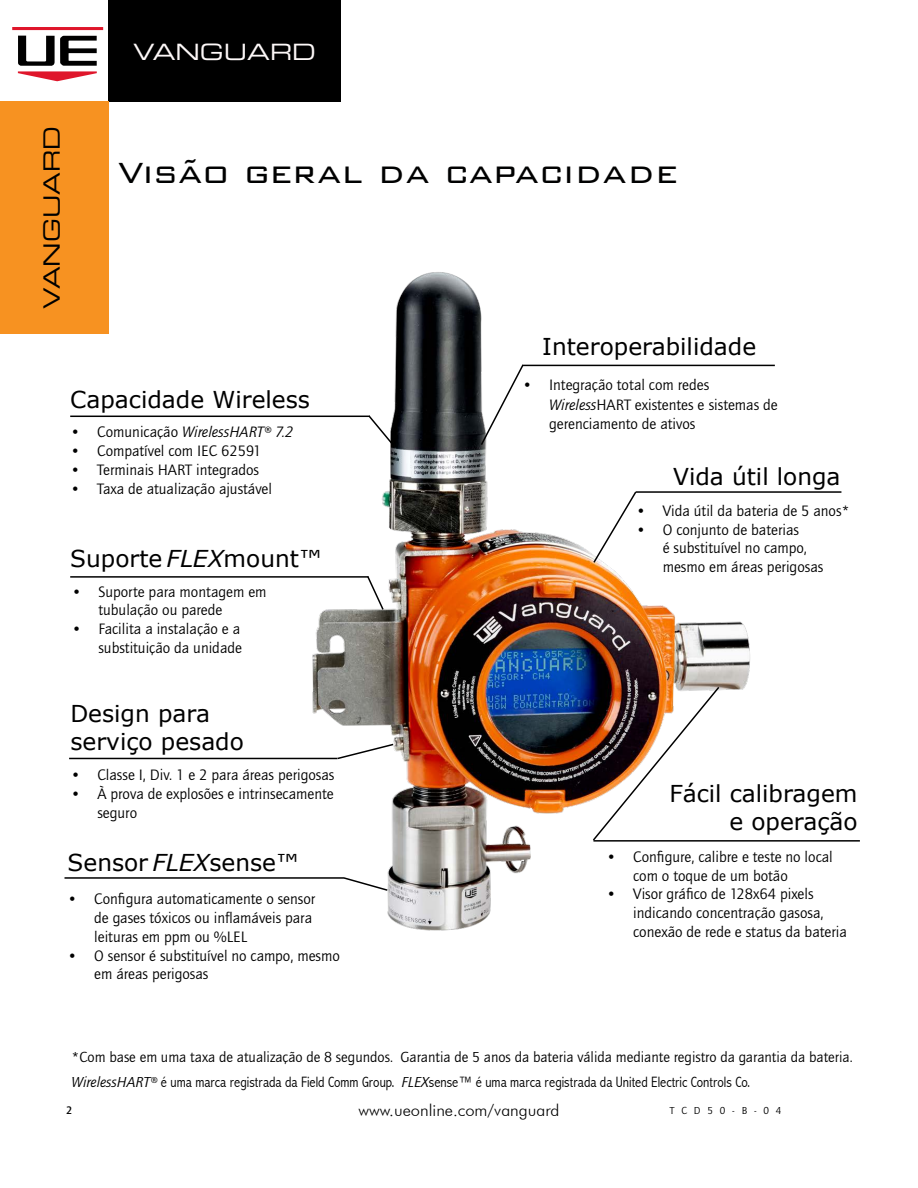
<style>
.page{position:relative;width:918px;height:1188px;background:#fff}
.page>*{position:absolute;margin:0;border:0;box-sizing:border-box;transform-origin:0 0}
.Bull_Cover{font:300 39px "Bank Gothic BT";color:#000101}
.t1{font:23.25px/27.9px "Verdana";color:#000;text-align:right}
.t2{font:22.5px "Eurostile Extended Two";color:#fdf8f8}
.t3{font:22.5px "Eurostile Extended Two";color:#000}
.t4{font:300 16.5px "Futura BT";color:#000}
.t5{font:15.6px/18.8px "Quay Sans ITC";color:#000}
.t6{font:italic 15.6px "Quay Sans ITC";color:#000}
.t7{font:15px "Quay Sans ITC";color:#000}
.t8{font:300 condensed 15px "Abadi";color:#000}
.t9{font:11.25px "Quay Sans Md ITC SC900";color:#000}
.t10{font:10.5px "Quay Sans ITC Book SC900";letter-spacing:.65em;color:#000}
.s1{font-style:normal}
.s2{font-style:italic}
.s3{font-family:"Quay Sans ITC";font-weight:400;font-style:italic;font-stretch:normal}
</style>
<div class="page">
<div style="left:108px;top:0;width:233px;height:101px;background:#000"></div>
<hr style="left:12px;top:27px;width:91px;height:3px;background:#df162b">
<svg style="left:18px;top:36px;width:79px;height:45px"></svg>
<img style="left:299px;top:272px;width:467px;height:659px">
<hr style="left:70px;top:416px;width:300px;height:1px;background:#000">
<hr style="left:522px;top:365px;width:253px;height:1px;background:#000">
<hr style="left:64px;top:877px;width:280px;height:2px;background:#000">
<hr style="left:593px;top:840px;width:267px;height:2px;background:#000">
<hr style="left:69px;top:758px;width:268px;height:1px;background:#000">
<hr style="left:636px;top:491px;width:205px;height:2px;background:#000">
<svg style="left:336px;top:743px;width:59px;height:17px"></svg>
<svg style="left:367px;top:414px;width:28px;height:33px"></svg>
<svg style="left:479px;top:363px;width:46px;height:84px"></svg>
<svg style="left:592px;top:490px;width:46px;height:74px"></svg>
<div style="left:0;top:101px;width:108px;height:233px;background:#f79221"></div>
<svg style="left:366px;top:575px;width:19px;height:36px"></svg>
<hr style="left:70px;top:576px;width:298px;height:2px;background:#000">
<svg style="left:342px;top:876px;width:47px;height:16px"></svg>
<svg style="left:591px;top:685px;width:130px;height:157px"></svg>
<h3 class="t2" style="left:133px;top:37px;width:185px">VANGUARD</h3>
<p class="t3" style="left:36px;top:309px;width:185px;rotate:-90deg">VANGUARD</p>
<p class="Bull_Cover" style="left:117px;top:152px;width:562px">Visão geral da capacidade</p>
<p class="t1" style="left:70px;top:385px;width:241px">Capacidade Wireless</p>
<p class="t6" style="left:70px;top:424px;width:225px"><span class="s1">• Comunicação</span> WirelessHART® 7.2</p>
<p class="t5" style="left:70px;top:442px;width:193px">• Compatível com IEC 62591</p>
<p class="t5" style="left:70px;top:461px;width:190px">• Terminais HART integrados</p>
<p class="t5" style="left:70px;top:479px;width:203px">• Taxa de atualização ajustável</p>
<p class="t1" style="left:70px;top:545px;width:253px">Suporte <span class="s2">FLEX</span>mount™</p>
<p class="t5" style="left:98px;top:582px;width:170px;text-indent:-27px">• Suporte para montagem em tubulação ou parede</p>
<p class="t5" style="left:71px;top:620px;width:172px;text-align:right">• Facilita a instalação e a substituição da unidade</p>
<p class="t1" style="left:542px;top:333px;width:215px">Interoperabilidade</p>
<p class="t5" style="left:549px;top:375px;width:230px;line-height:20.4px;text-indent:-27px">• Integração total com redes<br><span class="s2">Wireless</span>HART existentes e sistemas de</p>
<p class="t5" style="left:549px;top:414px;width:148px">gerenciamento de ativos</p>
<p class="t1" style="left:673px;top:463px;width:169px">Vida útil longa</p>
<p class="t5" style="left:636px;top:502px;width:216px">• Vida útil da bateria de 5 anos*</p>
<p class="t5" style="left:663px;top:520px;width:162px;text-indent:-27px">• O conjunto de baterias<br>é substituível no campo, mesmo em áreas perigosas</p>
<p class="t1" style="left:70px;top:699px;width:175px;text-align:left">Design para serviço pesado</p>
<p class="t5" style="left:70px;top:766px;width:266px">• Classe I, Div. 1 e 2 para áreas perigosas</p>
<p class="t5" style="left:97px;top:785px;width:238px;text-indent:-27px">• À prova de explosões e intrinsecamente seguro</p>
<p class="t1" style="left:68px;top:848px;width:233px">Sensor <span class="s2">FLEX</span>sense™</p>
<p class="t5" style="left:94px;top:890px;width:223px;text-indent:-27px">• Configura automaticamente o sensor de gases tóxicos ou inflamáveis para leituras em ppm ou %LEL</p>
<p class="t5" style="left:94px;top:946px;width:247px;text-indent:-27px">• O sensor é substituível no campo, mesmo em áreas perigosas</p>
<p class="t1" style="left:669px;top:780px;width:190px">Fácil calibragem e operação</p>
<p class="t5" style="left:633px;top:848px;width:201px;text-indent:-27px">• Configure, calibre e teste no local com o toque de um botão</p>
<p class="t5" style="left:633px;top:885px;width:215px;text-indent:-27px">• Visor gráfico de 128x64 pixels indicando concentração gasosa, conexão de rede e status da bateria</p>
<p class="t7" style="left:71px;top:1049px;width:783px">*Com base em uma taxa de atualização de 8 segundos. Garantia de 5 anos da bateria válida mediante registro da garantia da bateria.</p>
<p class="t8" style="left:71px;top:1074px;width:680px"><span class="s3">WirelessHART®</span> é uma marca registrada da Field Comm Group. <span class="s3">FLEX</span>sense™ é uma marca registrada da United Electric Controls Co.</p>
<p class="t9" style="left:66px;top:1104px;width:8px">2</p>
<p class="t4" style="left:358px;top:1100px;width:203px">www.ueonline.com/vanguard</p>
<p class="t10" style="left:670px;top:1105px;width:113px">TCD50-B-04</p>
</div>
